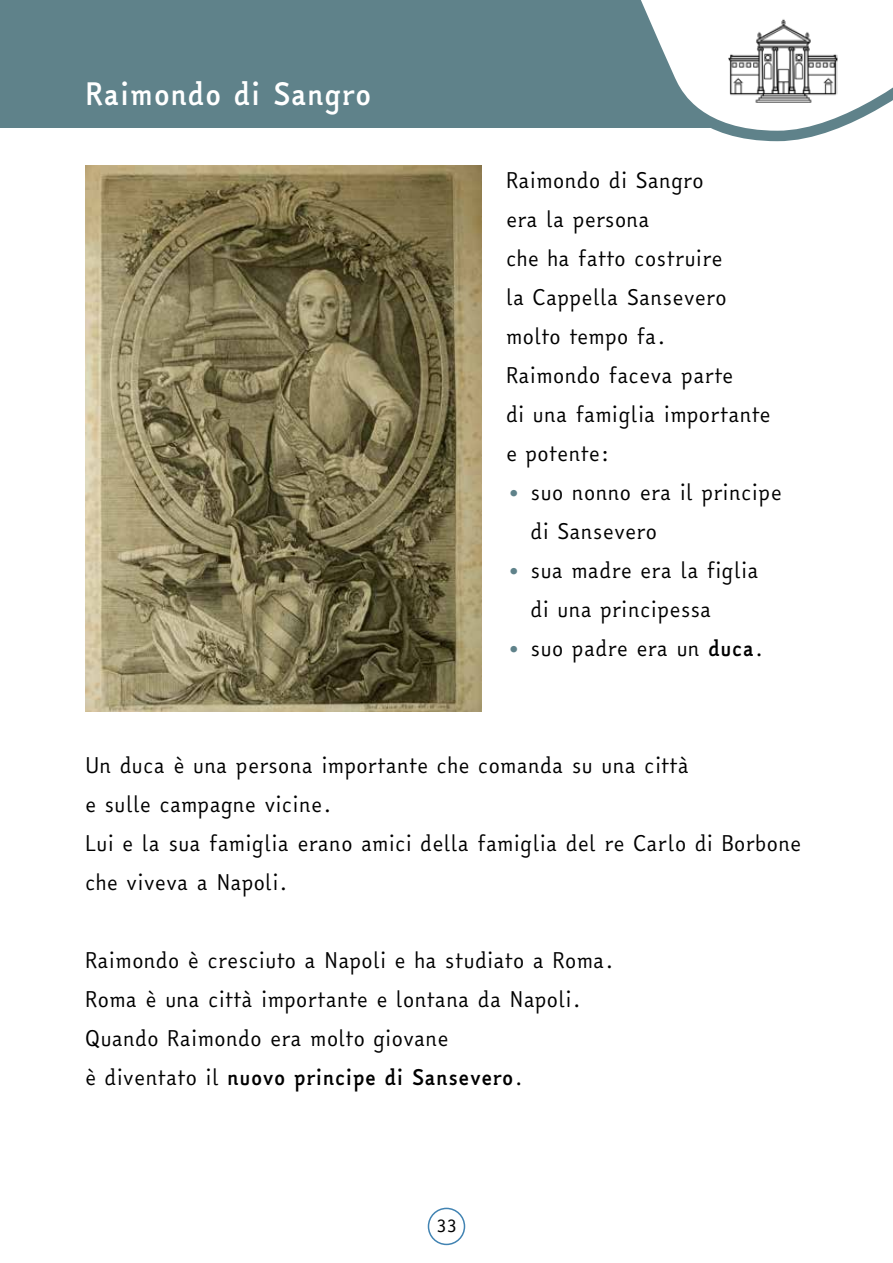
<style>
.page{position:relative;width:893px;height:1263px;background:#fff}
.page>*{position:absolute;margin:0;border:0;box-sizing:border-box;transform-origin:0 0}
.t1{font:700 30px "Easy Reading";color:#fff}
.t2{font:21px/39px "Easy Reading";color:#000}
.t3{font:18px "Easy Reading";color:#000}
.s1{font-size:18px;color:#5f828a}
.s2{font-weight:700}
</style>
<div class="page">
<div style="left:428px;top:1208px;width:37px;height:37px;border:2px solid #4183b2;border-radius:50%"></div>
<div style="left:0;top:0;width:769px;height:128px;background:#5f828a"></div>
<svg style="left:641px;top:0;width:252px;height:142px"></svg>
<div style="left:712px;top:11px;width:143px;height:110px;background:#fff;border-radius:50%"></div>
<img style="left:728px;top:11px;width:109px;height:104px">
<img style="left:85px;top:166px;width:397px;height:546px">
<h1 class="t1" style="left:85px;top:72px;width:288px">Raimondo di Sangro</h1>
<p class="t2" style="left:506px;top:161px;width:266px">Raimondo di Sangro<br>era la persona<br>che ha fatto costruire<br>la Cappella Sansevero molto tempo fa.<br>Raimondo faceva parte<br>di una famiglia importante e potente:</p>
<p class="t2" style="left:531px;top:473px;width:253px;text-indent:-25px"><span class="s1">•</span> suo nonno era il principe di Sansevero</p>
<p class="t2" style="left:531px;top:551px;width:230px;text-indent:-25px"><span class="s1">•</span> sua madre era la figlia di una principessa</p>
<p class="t2" style="left:506px;top:629px;width:260px"><span class="s1">•</span> suo padre era un <span class="s2">duca</span>.</p>
<p class="t2" style="left:85px;top:746px;width:718px">Un duca è una persona importante che comanda su una città<br>e sulle campagne vicine.<br>Lui e la sua famiglia erano amici della famiglia del re Carlo di Borbone che viveva a Napoli.</p>
<p class="t2" style="left:85px;top:941px;width:531px">Raimondo è cresciuto a Napoli e ha studiato a Roma.<br>Roma è una città importante e lontana da Napoli.<br>Quando Raimondo era molto giovane<br>è diventato il <span class="s2">nuovo principe di Sansevero</span>.</p>
<p class="t3" style="left:436px;top:1212px;width:22px">33</p>
</div>
